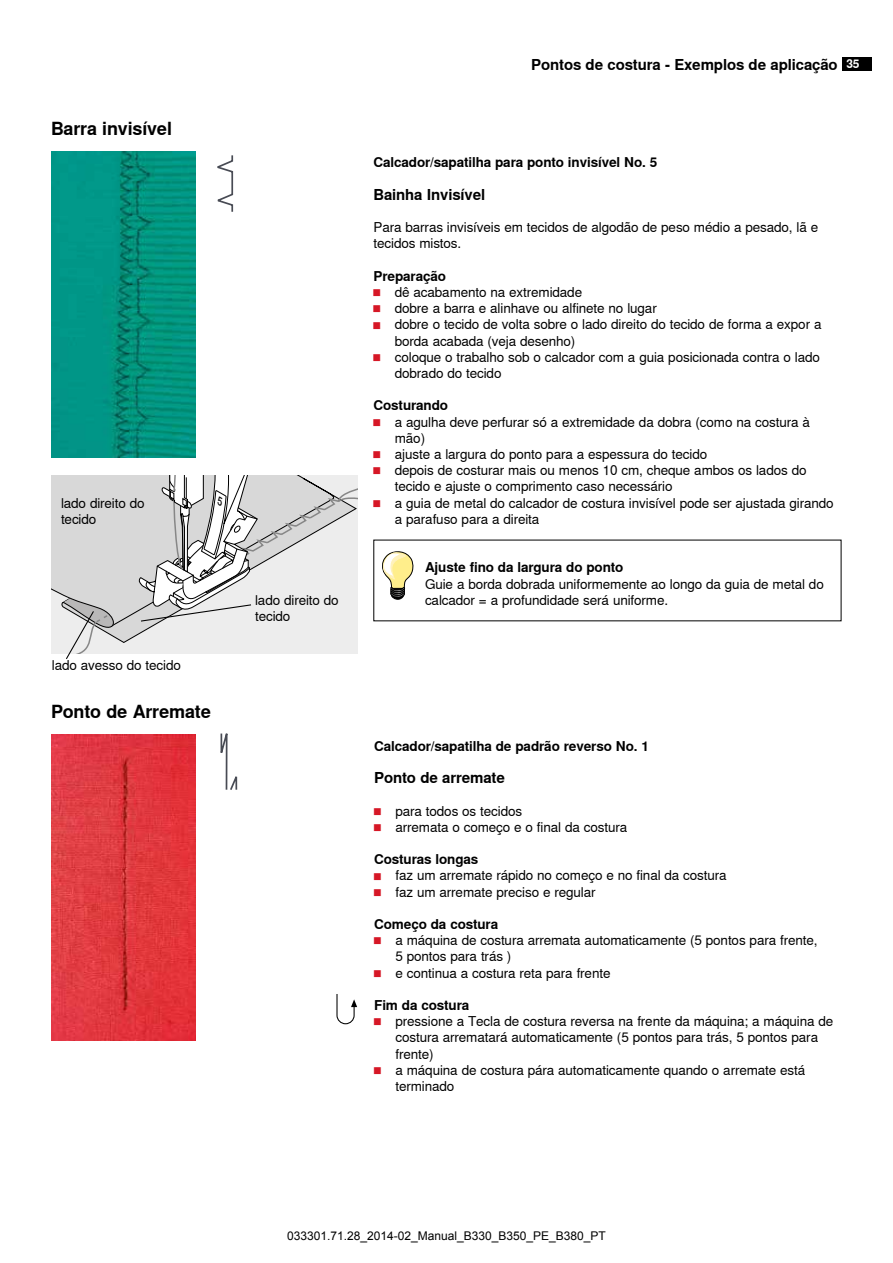
<style>
.page{position:relative;width:893px;height:1263px;background:#fff}
.page>*{position:absolute;margin:0;border:0;box-sizing:border-box;transform-origin:0 0}
.t1{font:700 18px "Nimbus Sans Global";letter-spacing:-.01em;color:#000}
.t2{font:700 15px "Nimbus Sans Global";letter-spacing:-.01em;color:#000}
.t3{font:13.5px/16.2px "Nimbus Sans Global";letter-spacing:-.01em;color:#000}
.t4{font:700 13.5px "Nimbus Sans Global";letter-spacing:-.01em;color:#000}
.t5{font:12px "Arial";color:#000}
.t6{font:700 12px "Nimbus Sans Global";color:#fff}
.s1{font-weight:700;font-size:6.75px;color:#d61726}
.s2{font-weight:700}
</style>
<div class="page">
<div style="left:842px;top:57px;width:30px;height:13px;background:#000"></div>
<svg style="left:51px;top:475px;width:10px;height:167px;background:#dcdcdc"></svg>
<img style="left:51px;top:734px;width:145px;height:307px">
<svg style="left:221px;top:733px;width:16px;height:57px"></svg>
<svg style="left:336px;top:994px;width:21px;height:30px"></svg>
<img style="left:51px;top:151px;width:145px;height:306px">
<svg style="left:217px;top:155px;width:16px;height:57px"></svg>
<svg style="left:382px;top:551px;width:31px;height:48px"></svg>
<svg style="left:61px;top:475px;width:296px;height:184px;background:#d9d9d9"></svg>
<h1 class="t1" style="left:51px;top:118px;width:122px">Barra invisível</h1>
<p class="t3" style="left:61px;top:495px;width:85px">lado direito do tecido</p>
<p class="t3" style="left:52px;top:657px;width:131px">lado avesso do tecido</p>
<h1 class="t1" style="left:51px;top:701px;width:161px">Ponto de Arremate</h1>
<p class="t3" style="left:255px;top:592px;width:85px">lado direito do tecido</p>
<p class="t2" style="left:531px;top:56px;width:308px">Pontos de costura - Exemplos de aplicação</p>
<p class="t6" style="left:846px;top:57px;width:15px">35</p>
<p class="t4" style="left:374px;top:155px;width:285px">Calcador/sapatilha para ponto invisível No. 5</p>
<p class="t2" style="left:374px;top:186px;width:113px">Bainha Invisível</p>
<p class="t3" style="left:374px;top:219px;width:446px">Para barras invisíveis em tecidos de algodão de peso médio a pesado, lã e tecidos mistos.</p>
<p class="t4" style="left:374px;top:268px;width:74px">Preparação</p>
<p class="t3" style="left:374px;top:284px;width:210px"><span class="s1">█</span> dê acabamento na extremidade</p>
<p class="t3" style="left:374px;top:300px;width:285px"><span class="s1">█</span> dobre a barra e alinhave ou alfinete no lugar</p>
<p class="t3" style="left:374px;top:317px;width:449px"><span class="s1">█</span> dobre o tecido de volta sobre o lado direito do tecido de forma a expor a</p>
<p class="t3" style="left:395px;top:333px;width:182px">borda acabada (veja desenho)</p>
<p class="t3" style="left:374px;top:349px;width:448px"><span class="s1">█</span> coloque o trabalho sob o calcador com a guia posicionada contra o lado</p>
<p class="t3" style="left:395px;top:365px;width:108px">dobrado do tecido</p>
<p class="t4" style="left:374px;top:398px;width:76px">Costurando</p>
<p class="t3" style="left:374px;top:414px;width:438px"><span class="s1">█</span> a agulha deve perfurar só a extremidade da dobra (como na costura à</p>
<p class="t3" style="left:395px;top:430px;width:32px">mão)</p>
<p class="t3" style="left:374px;top:446px;width:335px"><span class="s1">█</span> ajuste a largura do ponto para a espessura do tecido</p>
<p class="t3" style="left:374px;top:462px;width:434px"><span class="s1">█</span> depois de costurar mais ou menos 10 cm, cheque ambos os lados do</p>
<p class="t3" style="left:395px;top:479px;width:279px">tecido e ajuste o comprimento caso necessário</p>
<p class="t3" style="left:374px;top:495px;width:462px"><span class="s1">█</span> a guia de metal do calcador de costura invisível pode ser ajustada girando</p>
<p class="t3" style="left:395px;top:511px;width:146px">a parafuso para a direita</p>
<p class="t4" style="left:425px;top:560px;width:200px">Ajuste fino da largura do ponto</p>
<p class="t3" style="left:425px;top:576px;width:400px">Guie a borda dobrada uniformemente ao longo da guia de metal do calcador = a profundidade será uniforme.</p>
<p class="t4" style="left:374px;top:738px;width:276px">Calcador/sapatilha de padrão reverso No. 1</p>
<p class="t2" style="left:374px;top:769px;width:132px">Ponto de arremate</p>
<p class="t3" style="left:374px;top:803px;width:255px"><span class="s1">█</span> para todos os tecidos<br><span class="s1">█</span> arremata o começo e o final da costura</p>
<p class="t3" style="left:374px;top:851px;width:354px"><span class="s2">Costuras longas<br></span><span class="s1">█</span> faz um arremate rápido no começo e no final da costura <span class="s1">█</span> faz um arremate preciso e regular</p>
<p class="t4" style="left:374px;top:916px;width:126px">Começo da costura</p>
<p class="t3" style="left:374px;top:932px;width:445px"><span class="s1">█</span> a máquina de costura arremata automaticamente (5 pontos para frente,</p>
<p class="t3" style="left:395px;top:948px;width:118px">5 pontos para trás )</p>
<p class="t3" style="left:374px;top:965px;width:238px"><span class="s1">█</span> e continua a costura reta para frente</p>
<p class="t4" style="left:374px;top:997px;width:97px">Fim da costura</p>
<p class="t3" style="left:374px;top:1013px;width:461px"><span class="s1">█</span> pressione a Tecla de costura reversa na frente da máquina; a máquina de</p>
<p class="t3" style="left:395px;top:1029px;width:424px">costura arrematará automaticamente (5 pontos para trás, 5 pontos para</p>
<p class="t3" style="left:395px;top:1046px;width:40px">frente)</p>
<p class="t3" style="left:374px;top:1062px;width:433px"><span class="s1">█</span> a máquina de costura pára automaticamente quando o arremate está</p>
<p class="t3" style="left:395px;top:1078px;width:60px">terminado</p>
<p class="t5" style="left:287px;top:1227px;width:320px">033301.71.28_2014-02_Manual_B330_B350_PE_B380_PT</p>
</div>
